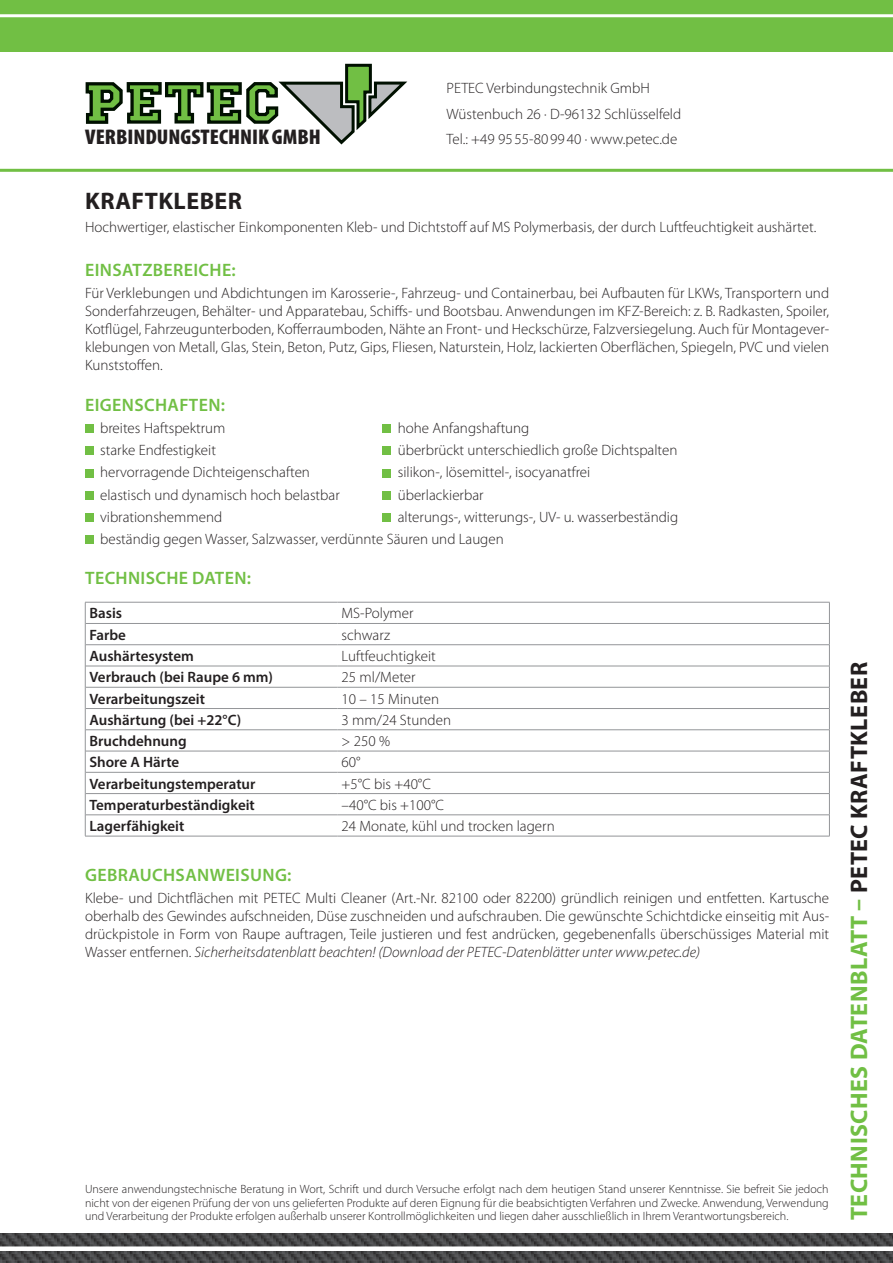
<style>
.page{position:relative;width:893px;height:1263px;background:#fff}
.page>*{position:absolute;margin:0;border:0;box-sizing:border-box;transform-origin:0 0}
.headline{font:700 24px "Myriad Pro";letter-spacing:.02em;color:#71bf44}
.headline-2{font:700 24px "Myriad Pro";letter-spacing:.02em;color:#231f20}
.t1{font:900 condensed 21.3px "Myriad Pro";color:#231f20;scale:1.05 1}
.subhead{font:600 18px "Myriad Pro";letter-spacing:.02em;color:#71bf44}
.fliesstext{font:300 15px/18px "Myriad Pro";color:#231f20;text-align:justify}
.t2{font:600 15px "Myriad Pro";color:#231f20}
.t3{font:300 12px/13.5px "Myriad Pro";color:#231f20;text-align:justify}
.s1{font-style:italic}
.s2{color:#231f20}
</style>
<div class="page">
<div style="left:0;top:0;width:893px;height:51px;background:#71bf44"></div>
<hr style="left:0;top:14px;width:893px;height:3px;background:#fff">
<svg style="left:85px;top:63px;width:323px;height:82px"></svg>
<img style="left:0;top:1233px;width:893px;height:30px">
<div style="left:0;top:1246px;width:893px;height:5px;background:#fff"></div>
<div style="left:85px;top:424px;width:9px;height:9px;background:#71bf44"></div>
<div style="left:383px;top:424px;width:8px;height:9px;background:#71bf44"></div>
<div style="left:85px;top:447px;width:9px;height:8px;background:#71bf44"></div>
<div style="left:383px;top:447px;width:8px;height:8px;background:#71bf44"></div>
<div style="left:85px;top:469px;width:9px;height:8px;background:#71bf44"></div>
<div style="left:383px;top:469px;width:8px;height:8px;background:#71bf44"></div>
<div style="left:85px;top:491px;width:9px;height:9px;background:#71bf44"></div>
<div style="left:383px;top:491px;width:8px;height:9px;background:#71bf44"></div>
<div style="left:85px;top:513px;width:9px;height:9px;background:#71bf44"></div>
<div style="left:383px;top:513px;width:8px;height:9px;background:#71bf44"></div>
<div style="left:85px;top:536px;width:9px;height:8px;background:#71bf44"></div>
<svg style="left:337px;top:645px;width:492px;height:191px"></svg>
<hr style="left:85px;top:602px;width:252px;height:1px;background:#939598">
<hr style="left:85px;top:623px;width:252px;height:1px;background:#939598">
<hr style="left:85px;top:644px;width:252px;height:1px;background:#939598">
<hr style="left:85px;top:666px;width:252px;height:1px;background:#939598">
<hr style="left:85px;top:687px;width:252px;height:1px;background:#939598">
<hr style="left:85px;top:708px;width:252px;height:1px;background:#939598">
<hr style="left:85px;top:729px;width:252px;height:1px;background:#939598">
<hr style="left:85px;top:751px;width:252px;height:1px;background:#939598">
<hr style="left:85px;top:772px;width:252px;height:1px;background:#939598">
<hr style="left:85px;top:793px;width:252px;height:1px;background:#939598">
<hr style="left:85px;top:814px;width:252px;height:1px;background:#939598">
<svg style="left:85px;top:602px;width:1px;height:234px"></svg>
<hr style="left:85px;top:836px;width:252px;height:1px;background:#939598">
<hr style="left:337px;top:602px;width:493px;height:1px;background:#939598">
<hr style="left:337px;top:623px;width:493px;height:1px;background:#939598">
<hr style="left:337px;top:644px;width:493px;height:1px;background:#939598">
<hr style="left:337px;top:666px;width:493px;height:1px;background:#939598">
<hr style="left:337px;top:687px;width:493px;height:1px;background:#939598">
<hr style="left:337px;top:708px;width:493px;height:1px;background:#939598">
<hr style="left:337px;top:729px;width:493px;height:1px;background:#939598">
<hr style="left:337px;top:751px;width:493px;height:1px;background:#939598">
<hr style="left:337px;top:772px;width:493px;height:1px;background:#939598">
<hr style="left:337px;top:793px;width:493px;height:1px;background:#939598">
<hr style="left:337px;top:814px;width:493px;height:1px;background:#939598">
<svg style="left:829px;top:602px;width:1px;height:234px"></svg>
<hr style="left:337px;top:836px;width:493px;height:1px;background:#939598">
<hr style="left:0;top:169px;width:893px;height:3px;background:#71bf44">
<p class="t1" style="left:85px;top:124px;width:226px">VERBINDUNGSTECHNIK GMBH</p>
<p class="fliesstext" style="left:446px;top:79px;width:205px">PETEC Verbindungstechnik GmbH</p>
<p class="fliesstext" style="left:446px;top:104px;width:236px">Wüstenbuch 26 · D-96132 Schlüsselfeld</p>
<p class="fliesstext" style="left:446px;top:130px;width:232px">Tel.: +49 95 55-80 99 40 · www.petec.de</p>
<p class="headline-2" style="left:85px;top:185px;width:158px">KRAFTKLEBER</p>
<p class="fliesstext" style="left:85px;top:217px;width:733px">Hochwertiger, elastischer Einkomponenten Kleb- und Dichtstoff auf MS Polymerbasis, der durch Luftfeuchtigkeit aushärtet.</p>
<p class="subhead" style="left:85px;top:259px;width:152px">EINSATZBEREICHE:</p>
<p class="fliesstext" style="left:85px;top:284px;width:746px">Für Verklebungen und Abdichtungen im Karosserie-, Fahrzeug- und Containerbau, bei Aufbauten für LKWs, Transportern und Sonderfahrzeugen, Behälter- und Apparatebau, Schiffs- und Bootsbau. Anwendungen im KFZ-Bereich: z. B. Radkasten, Spoiler, Kotflügel, Fahrzeugunterboden, Kofferraumboden, Nähte an Front- und Heckschürze, Falzversiegelung. Auch für Montagever&shy;klebungen von Metall, Glas, Stein, Beton, Putz, Gips, Fliesen, Naturstein, Holz, lackierten Oberflächen, Spiegeln, PVC und vielen Kunststoffen.</p>
<p class="subhead" style="left:85px;top:393px;width:141px">EIGENSCHAFTEN:</p>
<p class="fliesstext" style="left:100px;top:419px;width:127px">breites Haftspektrum</p>
<p class="fliesstext" style="left:398px;top:419px;width:133px">hohe Anfangshaftung</p>
<p class="fliesstext" style="left:100px;top:441px;width:117px">starke Endfestigkeit</p>
<p class="fliesstext" style="left:398px;top:441px;width:281px">überbrückt unterschiedlich große Dichtspalten</p>
<p class="fliesstext" style="left:100px;top:463px;width:211px">hervorragende Dichteigenschaften</p>
<p class="fliesstext" style="left:398px;top:463px;width:194px">silikon-, lösemittel-, isocyanatfrei</p>
<p class="fliesstext" style="left:100px;top:485px;width:241px">elastisch und dynamisch hoch belastbar</p>
<p class="fliesstext" style="left:398px;top:485px;width:87px">überlackierbar</p>
<p class="fliesstext" style="left:100px;top:508px;width:124px">vibrationshemmend</p>
<p class="fliesstext" style="left:398px;top:508px;width:282px">alterungs-, witterungs-, UV- u. wasserbeständig</p>
<p class="fliesstext" style="left:100px;top:530px;width:405px">beständig gegen Wasser, Salzwasser, verdünnte Säuren und Laugen</p>
<p class="subhead" style="left:85px;top:567px;width:167px">TECHNISCHE DATEN:</p>
<p class="t2" style="left:90px;top:604px;width:34px">Basis</p>
<p class="fliesstext" style="left:342px;top:604px;width:73px">MS-Polymer</p>
<p class="t2" style="left:90px;top:625px;width:38px">Farbe</p>
<p class="fliesstext" style="left:342px;top:626px;width:50px">schwarz</p>
<p class="t2" style="left:90px;top:646px;width:106px">Aushärtesystem</p>
<p class="fliesstext" style="left:342px;top:647px;width:96px">Luftfeuchtigkeit</p>
<p class="t2" style="left:90px;top:668px;width:185px">Verbrauch (bei Raupe 6 mm)</p>
<p class="fliesstext" style="left:342px;top:668px;width:75px">25 ml/Meter</p>
<p class="t2" style="left:90px;top:689px;width:117px">Verarbeitungszeit</p>
<p class="fliesstext" style="left:342px;top:689px;width:99px">10 – 15 Minuten</p>
<p class="t2" style="left:90px;top:710px;width:153px">Aushärtung (bei +22°C)</p>
<p class="fliesstext" style="left:342px;top:711px;width:111px">3 mm/24 Stunden</p>
<p class="t2" style="left:90px;top:731px;width:99px">Bruchdehnung</p>
<p class="fliesstext" style="left:342px;top:732px;width:50px">&gt; 250 %</p>
<p class="t2" style="left:90px;top:753px;width:91px">Shore A Härte</p>
<p class="fliesstext" style="left:342px;top:753px;width:21px">60°</p>
<p class="t2" style="left:90px;top:774px;width:167px">Verarbeitungstemperatur</p>
<p class="fliesstext" style="left:342px;top:774px;width:91px">+5°C bis +40°C</p>
<p class="t2" style="left:90px;top:795px;width:167px">Temperaturbeständigkeit</p>
<p class="fliesstext" style="left:342px;top:796px;width:104px">–40°C bis +100°C</p>
<p class="t2" style="left:90px;top:816px;width:96px">Lagerfähigkeit</p>
<p class="fliesstext" style="left:342px;top:817px;width:215px">24 Monate, kühl und trocken lagern</p>
<p class="subhead" style="left:85px;top:863px;width:208px">GEBRAUCHSANWEISUNG:</p>
<p class="fliesstext" style="left:85px;top:889px;width:746px">Klebe- und Dichtflächen mit PETEC Multi Cleaner (Art.-Nr. 82100 oder 82200) gründlich reinigen und entfetten. Kartusche oberhalb des Gewindes aufschneiden, Düse zuschneiden und aufschrauben. Die gewünschte Schichtdicke einseitig mit Aus&shy;drückpistole in Form von Raupe auftragen, Teile justieren und fest andrücken, gegebenenfalls überschüssiges Material mit Wasser entfernen. <span class="s1">Sicherheitsdatenblatt beachten! (Download der PETEC-Datenblätter unter www.petec.de)</span></p>
<p class="t3" style="left:85px;top:1182px;width:745px">Unsere anwendungstechnische Beratung in Wort, Schrift und durch Versuche erfolgt nach dem heutigen Stand unserer Kenntnisse. Sie befreit Sie jedoch nicht von der eigenen Prüfung der von uns gelieferten Produkte auf deren Eignung für die beabsichtigten Verfahren und Zwecke. Anwendung, Verwendung und Verarbeitung der Produkte erfolgen außerhalb unserer Kontrollmöglichkeiten und liegen daher ausschließlich in Ihrem Verantwortungsbereich.</p>
<p class="headline" style="left:843px;top:1220px;width:560px;rotate:-90deg">TECHNISCHES DATENBLATT – <span class="s2">PETEC KRAFTKLEBER</span></p>
</div>
